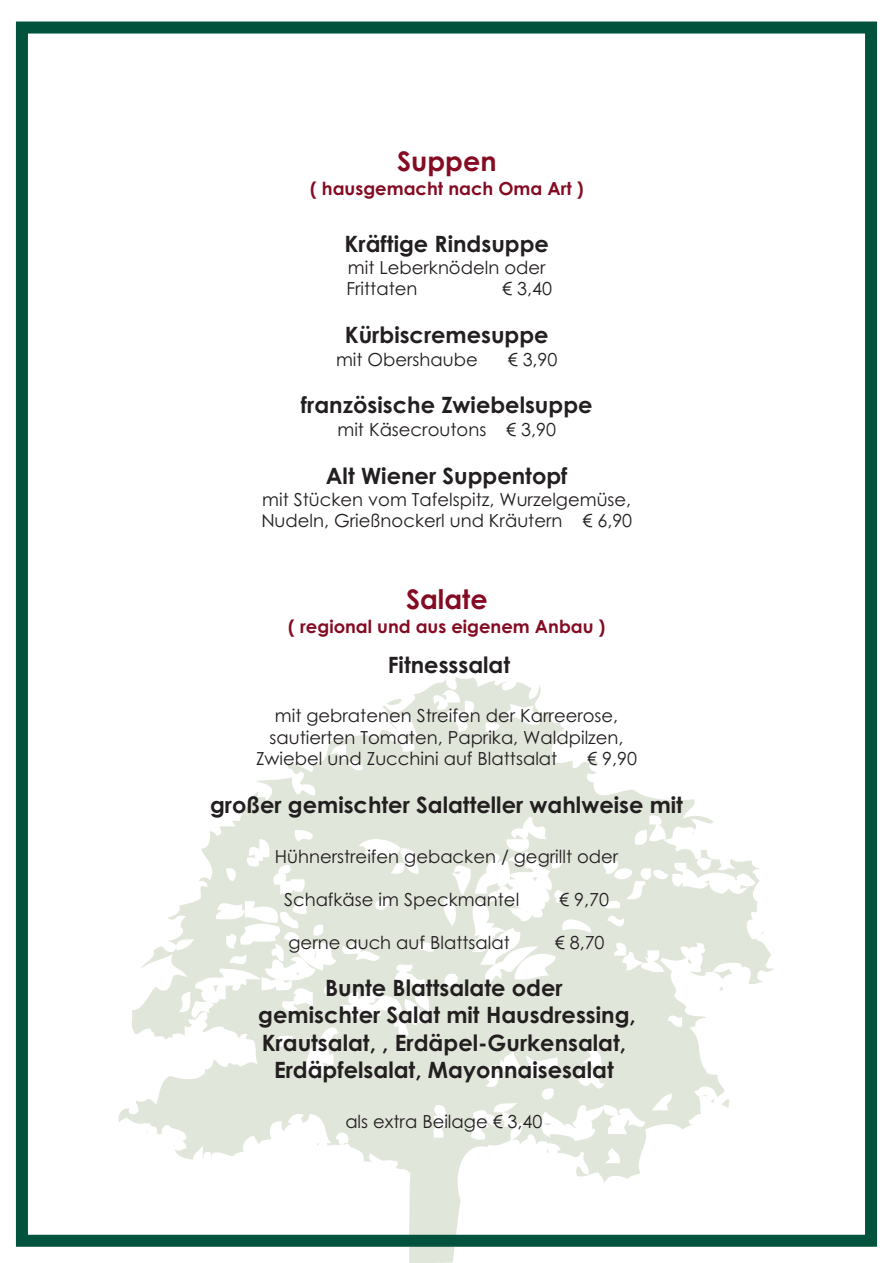
<style>
.page{position:relative;width:893px;height:1263px;background:#fff}
.page>*{position:absolute;margin:0;border:0;box-sizing:border-box;transform-origin:0 0}
.t1{font:700 27px "Century Gothic";color:#850b22}
.t2{font:700 22.5px/27.3px "Century Gothic";color:#231f20;text-align:center}
.t3{font:18px/21.5px "Century Gothic";color:#231f20}
.t4{font:700 18px "Century Gothic";color:#850b22}
</style>
<div class="page">
<svg style="left:118px;top:677px;width:656px;height:586px"></svg>
<div style="left:16px;top:22px;width:861px;height:1225px;border:12px solid #01533d"></div>
<h1 class="t1" style="left:397px;top:151px;width:101px">Suppen</h1>
<p class="t4" style="left:310px;top:181px;width:275px">( hausgemacht nach Oma Art )</p>
<p class="t2" style="left:345px;top:232px;width:206px">Kräftige Rindsuppe</p>
<p class="t3" style="left:346px;top:258px;width:201px">mit Leberknödeln oder<br>Frittaten</p>
<p class="t3" style="left:502px;top:280px;width:51px">€ 3,40</p>
<p class="t2" style="left:345px;top:323px;width:205px">Kürbiscremesuppe</p>
<p class="t3" style="left:336px;top:350px;width:143px">mit Obershaube</p>
<p class="t3" style="left:508px;top:350px;width:51px">€ 3,90</p>
<p class="t2" style="left:301px;top:394px;width:293px">französische Zwiebelsuppe</p>
<p class="t3" style="left:337px;top:420px;width:220px">mit Käsecroutons € 3,90</p>
<p class="t2" style="left:326px;top:464px;width:243px">Alt Wiener Suppentopf</p>
<p class="t3" style="left:261px;top:490px;width:372px">mit Stücken vom Tafelspitz, Wurzelgemüse,<br>Nudeln, Grießnockerl und Kräutern € 6,90</p>
<h1 class="t1" style="left:406px;top:589px;width:83px">Salate</h1>
<p class="t4" style="left:288px;top:619px;width:319px">( regional und aus eigenem Anbau )</p>
<p class="t2" style="left:388px;top:653px;width:124px">Fitnesssalat</p>
<p class="t3" style="left:275px;top:707px;width:345px">mit gebratenen Streifen der Karreerose,</p>
<p class="t3" style="left:270px;top:728px;width:356px">sautierten Tomaten, Paprika, Waldpilzen,</p>
<p class="t3" style="left:256px;top:750px;width:303px">Zwiebel und Zucchini auf Blattsalat</p>
<p class="t3" style="left:587px;top:750px;width:51px">€ 9,90</p>
<p class="t2" style="left:210px;top:793px;width:474px">großer gemischter Salatteller wahlweise mit</p>
<p class="t3" style="left:275px;top:847px;width:345px">Hühnerstreifen gebacken / gegrillt oder</p>
<p class="t3" style="left:284px;top:890px;width:237px">Schafkäse im Speckmantel</p>
<p class="t3" style="left:559px;top:890px;width:51px">€ 9,70</p>
<p class="t3" style="left:288px;top:933px;width:223px">gerne auch auf Blattsalat</p>
<p class="t3" style="left:555px;top:933px;width:51px">€ 8,70</p>
<p class="t2" style="left:258px;top:976px;width:379px">Bunte Blattsalate oder<br>gemischter Salat mit Hausdressing, Krautsalat, , Erdäpel-Gurkensalat, Erdäpfelsalat, Mayonnaisesalat</p>
<p class="t3" style="left:345px;top:1112px;width:199px">als extra Beilage € 3,40</p>
</div>
